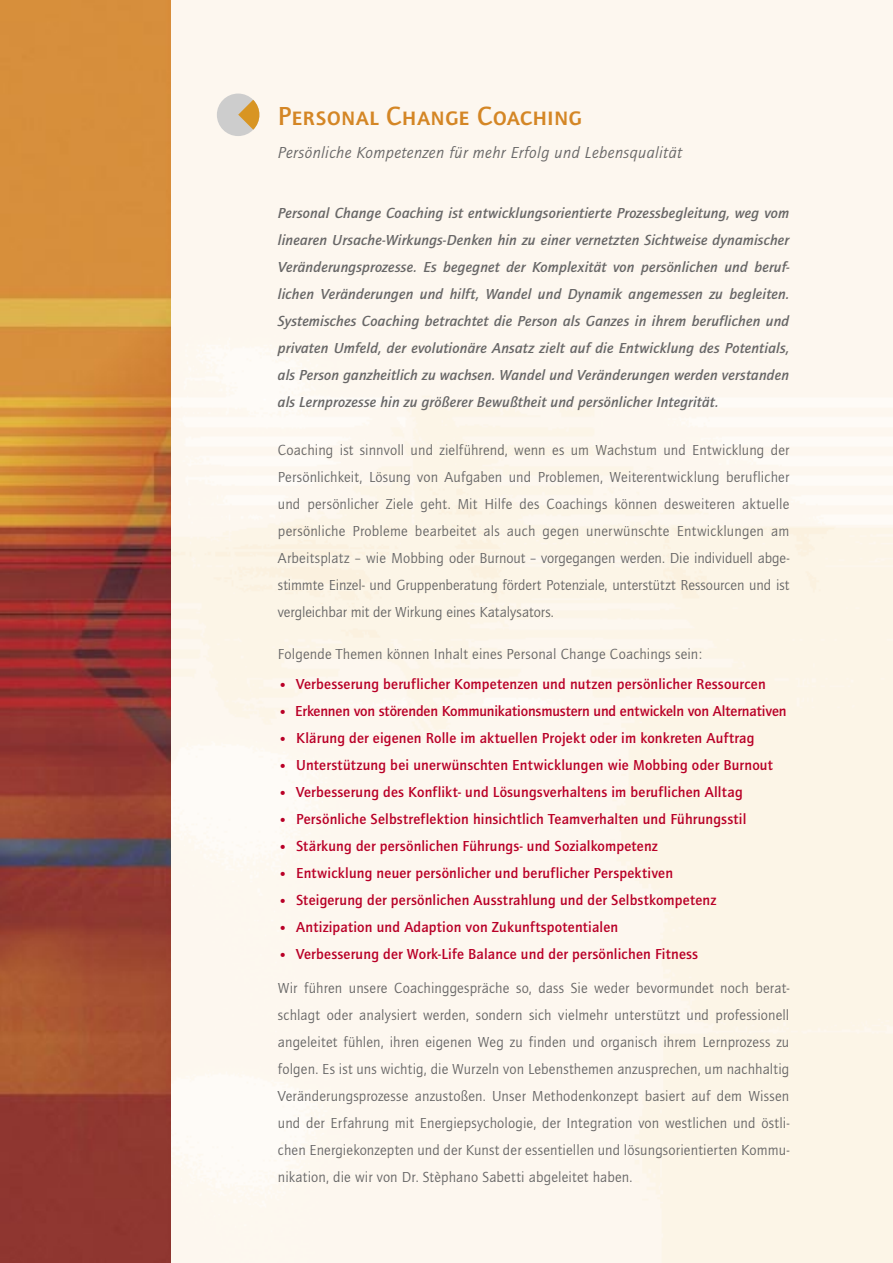
<style>
.page{position:relative;width:893px;height:1263px;background:#fff}
.page>*{position:absolute;margin:0;border:0;box-sizing:border-box;transform-origin:0 0}
.t1{font:700 27px "Quay Itc SCT";letter-spacing:.015em;color:#d48625}
.t2{font:italic 16.5px "Quay Itc T";letter-spacing:.02em;color:#686767}
.t3{font:15px/27px "Quay Itc T";letter-spacing:.01em;color:#686767;text-align:justify}
.t4{font:700 15px "Quay Itc T";letter-spacing:.015em;color:#b90027}
.t5{font:italic 700 15px/27px "Quay Itc T";letter-spacing:.01em;color:#686767;text-align:justify}
.t6{font:700 15px "Quay Itc T";letter-spacing:-.005em;color:#b90027}
</style>
<div class="page">
<div style="left:170px;top:0;width:723px;height:1263px;background:#fdf7ef"></div>
<img style="left:0;top:0;width:170px;height:1263px">
<div style="left:217px;top:94px;width:42px;height:42px;background:#cdcdcd;border-radius:50%"></div>
<svg style="left:238px;top:100px;width:21px;height:30px"></svg>
<h1 class="t1" style="left:278px;top:100px;width:305px">Personal Change Coaching</h1>
<p class="t2" style="left:278px;top:142px;width:406px">Persönliche Kompetenzen für mehr Erfolg und Lebensqualität</p>
<p class="t5" style="left:278px;top:199px;width:513px">Personal Change Coaching ist entwicklungsorientierte Prozessbegleitung, weg vom linearen Ursache-Wirkungs-Denken hin zu einer vernetzten Sichtweise dynamischer Veränderungsprozesse. Es begegnet der Komplexität von persönlichen und beruf&shy;lichen Veränderungen und hilft, Wandel und Dynamik angemessen zu begleiten.<br>Systemisches Coaching betrachtet die Person als Ganzes in ihrem beruflichen und privaten Umfeld, der evolutionäre Ansatz zielt auf die Entwicklung des Potentials, als Person ganzheitlich zu wachsen. Wandel und Veränderungen werden verstanden als Lernprozesse hin zu größerer Bewußtheit und persönlicher Integrität.</p>
<p class="t3" style="left:278px;top:436px;width:513px">Coaching ist sinnvoll und zielführend, wenn es um Wachstum und Entwicklung der Persönlichkeit, Lösung von Aufgaben und Problemen, Weiterentwicklung beruflicher und persönlicher Ziele geht. Mit Hilfe des Coachings können desweiteren aktuelle persönliche Probleme bearbeitet als auch gegen unerwünschte Entwicklungen am Arbeitsplatz – wie Mobbing oder Burnout – vorgegangen werden. Die individuell abge&shy;stimmte Einzel- und Gruppenberatung fördert Potenziale, unterstützt Ressourcen und ist vergleichbar mit der Wirkung eines Katalysators.</p>
<p class="t3" style="left:278px;top:640px;width:426px">Folgende Themen können Inhalt eines Personal Change Coachings sein:</p>
<p class="t4" style="left:278px;top:675px;width:489px">• Verbesserung beruflicher Kompetenzen und nutzen persönlicher Ressourcen</p>
<p class="t6" style="left:278px;top:702px;width:510px">• Erkennen von störenden Kommunikationsmustern und entwickeln von Alternativen</p>
<p class="t4" style="left:278px;top:729px;width:478px">• Klärung der eigenen Rolle im aktuellen Projekt oder im konkreten Auftrag</p>
<p class="t4" style="left:278px;top:756px;width:496px">• Unterstützung bei unerwünschten Entwicklungen wie Mobbing oder Burnout</p>
<p class="t4" style="left:278px;top:783px;width:466px">• Verbesserung des Konflikt- und Lösungsverhaltens im beruflichen Alltag</p>
<p class="t4" style="left:278px;top:810px;width:470px">• Persönliche Selbstreflektion hinsichtlich Teamverhalten und Führungsstil</p>
<p class="t4" style="left:278px;top:837px;width:381px">• Stärkung der persönlichen Führungs- und Sozialkompetenz</p>
<p class="t4" style="left:278px;top:864px;width:397px">• Entwicklung neuer persönlicher und beruflicher Perspektiven</p>
<p class="t4" style="left:278px;top:891px;width:440px">• Steigerung der persönlichen Ausstrahlung und der Selbstkompetenz</p>
<p class="t4" style="left:278px;top:918px;width:342px">• Antizipation und Adaption von Zukunftspotentialen</p>
<p class="t4" style="left:278px;top:945px;width:422px">• Verbesserung der Work-Life Balance und der persönlichen Fitness</p>
<p class="t3" style="left:278px;top:974px;width:513px">Wir führen unsere Coachinggespräche so, dass Sie weder bevormundet noch berat&shy;schlagt oder analysiert werden, sondern sich vielmehr unterstützt und professionell angeleitet fühlen, ihren eigenen Weg zu finden und organisch ihrem Lernprozess zu folgen. Es ist uns wichtig, die Wurzeln von Lebensthemen anzusprechen, um nachhaltig Veränderungsprozesse anzustoßen. Unser Methodenkonzept basiert auf dem Wissen und der Erfahrung mit Energiepsychologie, der Integration von westlichen und östli&shy;chen Energiekonzepten und der Kunst der essentiellen und lösungsorientierten Kommu&shy;nikation, die wir von Dr. Stèphano Sabetti abgeleitet haben.</p>
</div>
